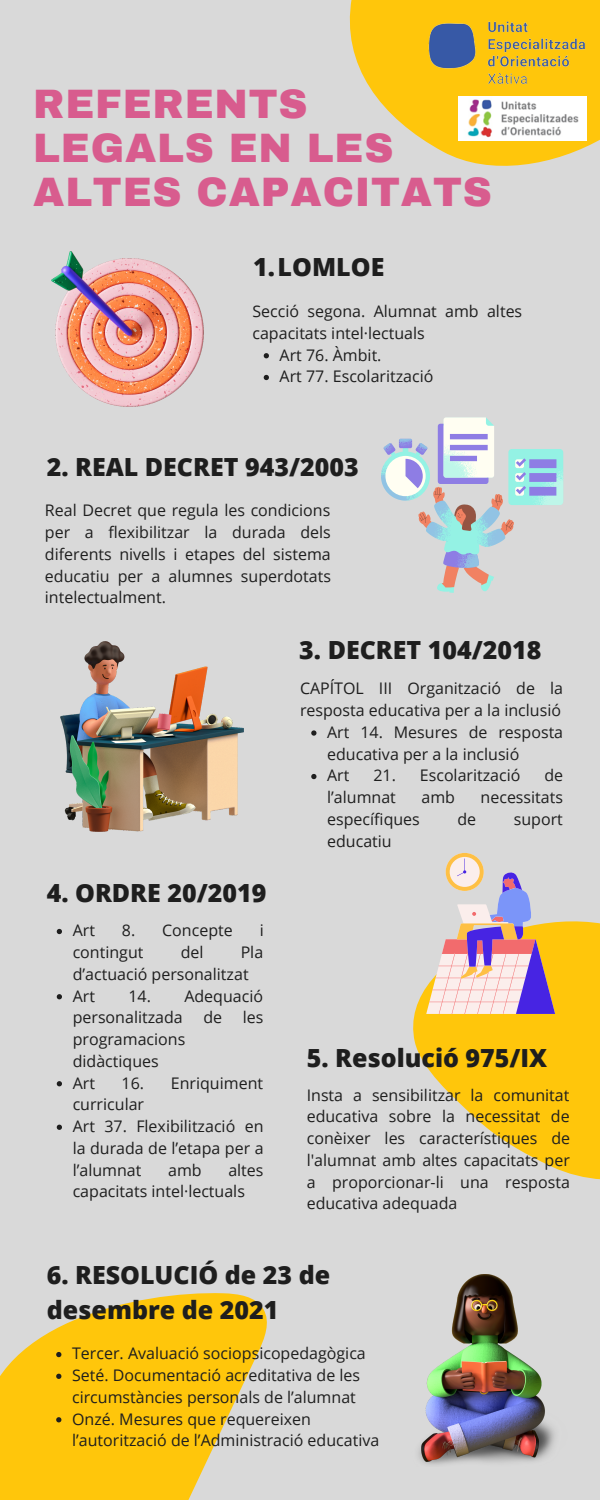
<style>
.page{position:relative;width:600px;height:1500px;background:#d9d9d9}
.page>*{position:absolute;margin:0;border:0;box-sizing:border-box;transform-origin:0 0}
.t1{font:900 40.2px/44.3px "Archivo";letter-spacing:.02em;color:#d85c8e}
.t2{font:800 25px/34.5px "Open Sans";color:#1e1e1e}
.t3{font:16px/21.8px "Open Sans";color:#1e1e1e}
</style>
<div class="page">
<svg style="left:413px;top:921px;width:187px;height:259px;fill:#ffc60b"></svg>
<svg style="left:0;top:1293px;width:267px;height:207px;fill:#ffc60b"></svg>
<img style="left:418px;top:1274px;width:137px;height:191px">
<img style="left:52px;top:251px;width:152px;height:156px">
<img style="left:60px;top:642px;width:184px;height:190px">
<svg style="left:349px;top:0;width:251px;height:166px;fill:#ffc60b"></svg>
<svg style="left:381px;top:417px;width:182px;height:176px"></svg>
<svg style="left:426px;top:853px;width:129px;height:161px"></svg>
<img style="left:458px;top:96px;width:128px;height:44px">
<img style="left:419px;top:11px;width:174px;height:78px">
<svg style="left:264px;top:353px;width:5px;height:5px"></svg>
<svg style="left:264px;top:375px;width:5px;height:5px"></svg>
<svg style="left:311px;top:730px;width:5px;height:6px"></svg>
<svg style="left:311px;top:774px;width:5px;height:5px"></svg>
<svg style="left:57px;top:929px;width:5px;height:5px"></svg>
<svg style="left:57px;top:994px;width:5px;height:5px"></svg>
<svg style="left:57px;top:1081px;width:5px;height:5px"></svg>
<svg style="left:57px;top:1125px;width:5px;height:5px"></svg>
<svg style="left:56px;top:1352px;width:5px;height:5px"></svg>
<svg style="left:56px;top:1374px;width:5px;height:5px"></svg>
<svg style="left:56px;top:1417px;width:5px;height:5px"></svg>
<h1 class="t1" style="left:33px;top:82px;width:460px">REFERENTS<br>LEGALS EN LES<br>ALTES CAPACITATS</h1>
<h2 class="t2" style="left:253px;top:249px;width:133px">1.LOMLOE</h2>
<p class="t3" style="left:252px;top:300px;width:271px">Secció segona. Alumnat amb altes capacitats intel·lectuals</p>
<p class="t3" style="left:280px;top:344px;width:155px">Art 76. Àmbit.<br>Art 77. Escolarització</p>
<h2 class="t2" style="left:47px;top:449px;width:313px">2. REAL DECRET 943/2003</h2>
<p class="t3" style="left:45px;top:499px;width:288px;text-align:justify">Real Decret que regula les condicions per a flexibilitzar la durada dels diferents nivells i etapes del sistema educatiu per a alumnes superdotats intelectualment.</p>
<h2 class="t2" style="left:299px;top:632px;width:244px">3. DECRET 104/2018</h2>
<p class="t3" style="left:300px;top:677px;width:264px">CAPÍTOL III Organització de la resposta educativa per a la inclusió</p>
<h2 class="t2" style="left:47px;top:875px;width:221px">4. ORDRE 20/2019</h2>
<p class="t3" style="left:73px;top:919px;width:24px">Art</p>
<p class="t3" style="left:122px;top:919px;width:112px">8. Concepte</p>
<p class="t3" style="left:260px;top:919px;width:6px">i</p>
<p class="t3" style="left:73px;top:941px;width:72px">contingut</p>
<p class="t3" style="left:181px;top:941px;width:24px">del</p>
<p class="t3" style="left:73px;top:941px;width:192px;text-indent:168px">Pla d’actuació personalitzat<br>Art</p>
<p class="t3" style="left:73px;top:985px;width:192px;text-indent:56px">14. Adequació personalitzada</p>
<p class="t3" style="left:203px;top:1006px;width:20px">de</p>
<p class="t3" style="left:243px;top:1006px;width:22px">les</p>
<p class="t3" style="left:73px;top:1028px;width:114px">programacions didàctiques<br>Art</p>
<p class="t3" style="left:73px;top:1072px;width:192px;text-indent:49px">16. Enriquiment curricular<br>Art 37. Flexibilització en la durada de l’etapa per a l’alumnat</p>
<p class="t3" style="left:73px;top:1159px;width:192px;text-indent:156px">altes capacitats intel·lectuals</p>
<p class="t3" style="left:168px;top:1159px;width:35px">amb</p>
<p class="t3" style="left:327px;top:721px;width:238px">Art 14. Mesures de resposta educativa per a la inclusió<br>Art</p>
<p class="t3" style="left:373px;top:764px;width:149px">21. Escolarització</p>
<p class="t3" style="left:544px;top:764px;width:20px">de</p>
<p class="t3" style="left:327px;top:786px;width:70px">l’alumnat</p>
<p class="t3" style="left:421px;top:786px;width:35px">amb</p>
<p class="t3" style="left:481px;top:786px;width:84px">necessitats</p>
<p class="t3" style="left:327px;top:808px;width:94px">específiques</p>
<p class="t3" style="left:457px;top:808px;width:20px">de</p>
<p class="t3" style="left:514px;top:808px;width:51px">suport</p>
<p class="t3" style="left:327px;top:830px;width:66px">educatiu</p>
<h2 class="t2" style="left:307px;top:1040px;width:242px">5. Resolució 975/IX</h2>
<p class="t3" style="left:307px;top:1084px;width:265px;text-align:justify">Insta a sensibilitzar la comunitat educativa sobre la necessitat de conèixer les característiques de l'alumnat amb altes capacitats per a proporcionar-li una resposta educativa adequada</p>
<h2 class="t2" style="left:47px;top:1257px;width:285px">6. RESOLUCIÓ de 23 de desembre de 2021</h2>
<p class="t3" style="left:72px;top:1342px;width:309px">Tercer. Avaluació sociopsicopedagògica Seté. Documentació acreditativa de les circumstàncies personals de l’alumnat Onzé. Mesures que requereixen l’autorització de l’Administració educativa</p>
</div>
